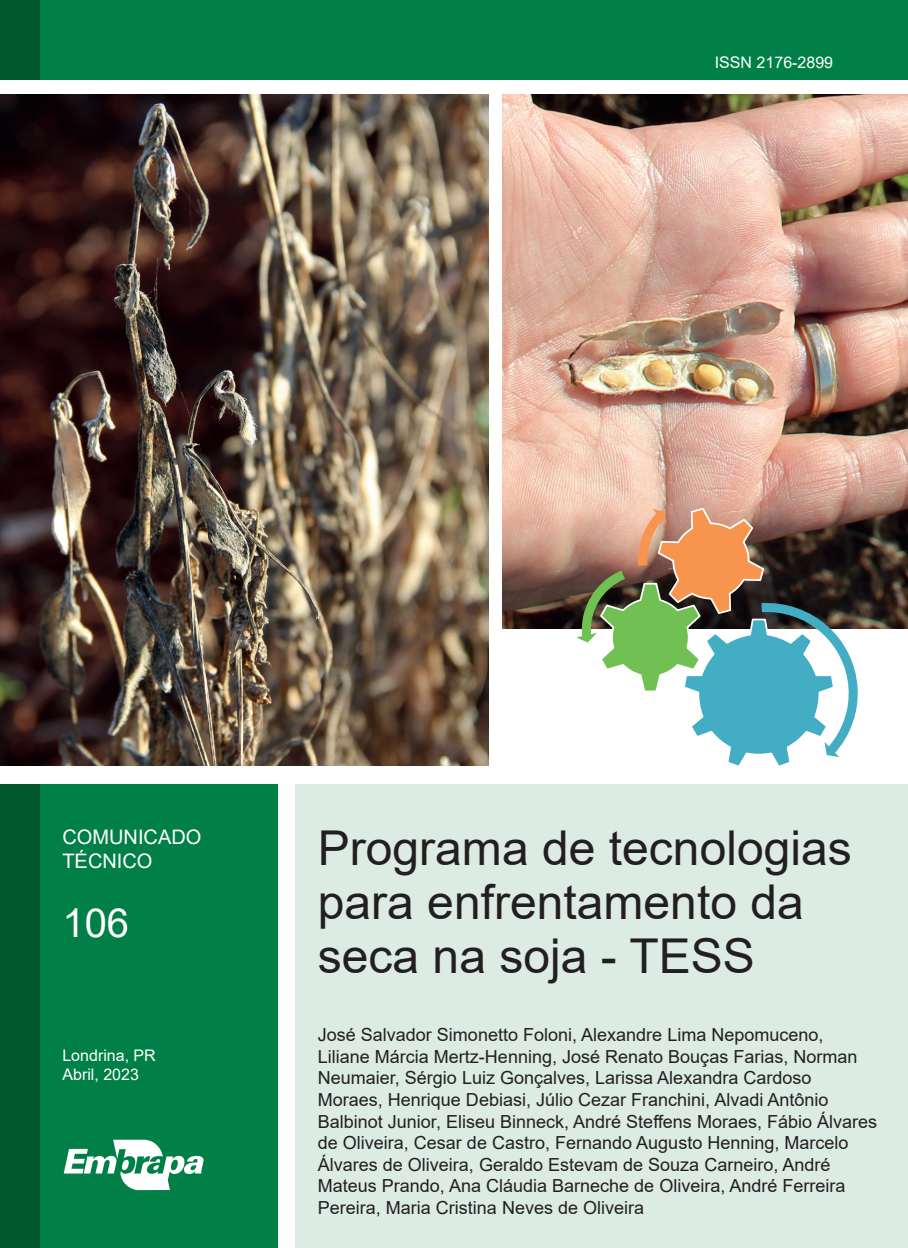
<style>
.page{position:relative;width:908px;height:1248px;background:#fff}
.page>*{position:absolute;margin:0;border:0;box-sizing:border-box;transform-origin:0 0}
.t1{font:48px/54px "Arial";color:#231f20}
.t2{font:40px "Arial";color:#fff}
.t3{font:20px/24px "Arial";color:#fff}
.t4{font:18px/21.6px "Arial";color:#231f20}
.t5{font:16px/19.2px "Arial";color:#fff}
</style>
<div class="page">
<img style="left:0;top:95px;width:488px;height:671px">
<div style="left:0;top:784px;width:277px;height:463px;background:#007f46"></div>
<div style="left:295px;top:784px;width:612px;height:463px;background:#dcebe3"></div>
<div style="left:0;top:784px;width:40px;height:463px;background:#00582c"></div>
<div style="left:0;top:0;width:907px;height:79px;background:#007f46"></div>
<svg style="left:64px;top:1139px;width:140px;height:50px"></svg>
<div style="left:0;top:0;width:40px;height:79px;background:#00582c"></div>
<img style="left:502px;top:95px;width:405px;height:533px">
<svg style="left:576px;top:495px;width:282px;height:271px"></svg>
<p class="t5" style="left:714px;top:53px;width:120px">ISSN 2176-2899</p>
<p class="t3" style="left:62px;top:825px;width:140px">COMUNICADO<br>TÉCNICO</p>
<h2 class="t2" style="left:62px;top:895px;width:68px">106</h2>
<p class="t5" style="left:62px;top:1045px;width:95px">Londrina, PR<br>Abril, 2023</p>
<h1 class="t1" style="left:317px;top:820px;width:535px">Programa de tecnologias para enfrentamento da seca na soja - TESS</h1>
<p class="t4" style="left:317px;top:1023px;width:560px">José Salvador Simonetto Foloni, Alexandre Lima Nepomuceno, Liliane Márcia Mertz-Henning, José Renato Bouças Farias, Norman Neumaier, Sérgio Luiz Gonçalves, Larissa Alexandra Cardoso Moraes, Henrique Debiasi, Júlio Cezar Franchini, Alvadi Antônio Balbinot Junior, Eliseu Binneck, André Steffens Moraes, Fábio Álvares de Oliveira, Cesar de Castro, Fernando Augusto Henning, Marcelo Álvares de Oliveira, Geraldo Estevam de Souza Carneiro, André Mateus Prando, Ana Cláudia Barneche de Oliveira, André Ferreira Pereira, Maria Cristina Neves de Oliveira</p>
</div>
